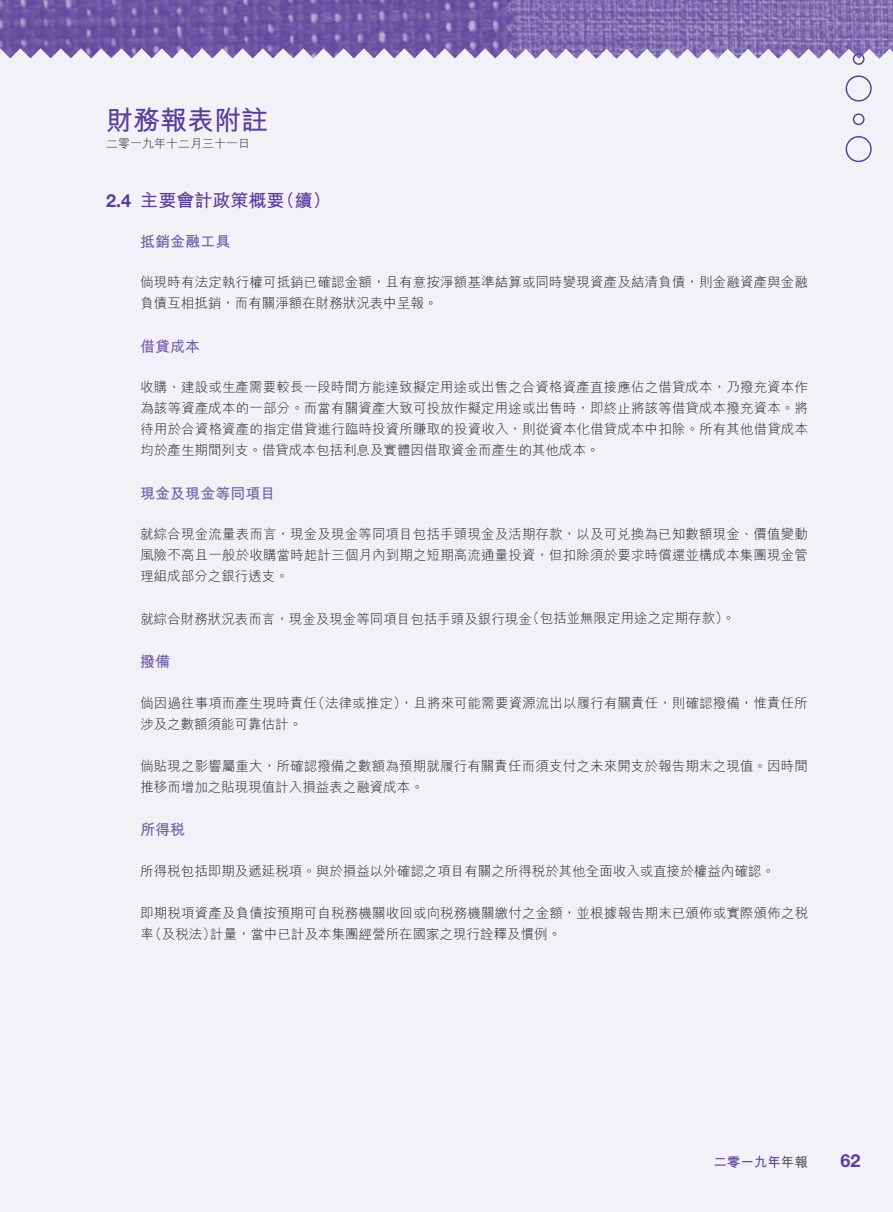
<style>
.page{position:relative;width:893px;height:1212px;background:#f2f1f8}
.page>*{position:absolute;margin:0;border:0;box-sizing:border-box;transform-origin:0 0}
.t1{font:700 27px "M Hei HK";color:#593f99}
.t2{font:700 18px "M Hei HK";color:#593f99}
.t3{font:700 18px "Helvetica Neue LT Std";color:#593f99}
.t4{font:700 15px "M Hei HK";color:#735da8}
.t5{font:300 13.5px/21px "M Hei HK";letter-spacing:.01em;color:#231f20}
.t6{font:700 13.5px "M Hei HK";color:#593f99}
.t7{font:300 12px "M Hei HK";color:#231f20}
.s1{color:#57585a}
</style>
<div class="page">
<img style="left:1px;top:0;width:503px;height:58px">
<img style="left:0;top:0;width:1px;height:49px">
<img style="left:504px;top:0;width:389px;height:59px">
<svg style="left:845px;top:52px;width:27px;height:111px"></svg>
<h1 class="t1" style="left:106px;top:101px;width:163px">財務報表附註</h1>
<p class="t7" style="left:106px;top:138px;width:145px">二零一九年十二月三十一日</p>
<h2 class="t3" style="left:106px;top:190px;width:27px">2.4</h2>
<h2 class="t2" style="left:140px;top:188px;width:145px">主要會計政策概要</h2>
<h2 class="t2" style="left:277px;top:188px;width:55px">（續(</h2>
<p class="t4" style="left:140px;top:230px;width:92px">抵銷金融工具</p>
<p class="t5" style="left:140px;top:272px;width:669px">倘現時有法定執行權可抵銷已確認金額，且有意按淨額基準結算或同時變現資產及結清負債，則金融資產與金融負債互相抵銷，而有關淨額在財務狀況表中呈報。</p>
<p class="t4" style="left:140px;top:335px;width:62px">借貸成本</p>
<p class="t5" style="left:140px;top:377px;width:669px;text-align:justify">收購、建設或生產需要較長一段時間方能達致擬定用途或出售之合資格資產直接應佔之借貸成本，乃撥充資本作為該等資產成本的一部分。而當有關資產大致可投放作擬定用途或出售時，即終止將該等借貸成本撥充資本。將待用於合資格資產的指定借貸進行臨時投資所賺取的投資收入，則從資本化借貸成本中扣除。所有其他借貸成本均於產生期間列支。借貸成本包括利息及實體因借取資金而產生的其他成本。</p>
<p class="t4" style="left:140px;top:482px;width:137px">現金及現金等同項目</p>
<p class="t5" style="left:140px;top:524px;width:669px;text-align:justify">就綜合現金流量表而言，現金及現金等同項目包括手頭現金及活期存款，以及可兌換為已知數額現金、價值變動風險不高且一般於收購當時起計三個月內到期之短期高流通量投資，但扣除須於要求時償還並構成本集團現金管理組成部分之銀行透支。</p>
<p class="t5" style="left:526px;top:608px;width:211px">（包括並無限定用途之定期存款。(</p>
<p class="t5" style="left:140px;top:608px;width:393px">就綜合財務狀況表而言，現金及現金等同項目包括手頭及銀行現金</p>
<p class="t4" style="left:140px;top:650px;width:31px">撥備</p>
<p class="t5" style="left:311px;top:692px;width:498px">（法律或推定，）且將來可能需要資源流出以履行有關責任，則確認撥備，惟責任所</p>
<p class="t5" style="left:140px;top:692px;width:178px">倘因過往事項而產生現時責任涉及之數額須能可靠估計。</p>
<p class="t5" style="left:140px;top:755px;width:669px">倘貼現之影響屬重大，所確認撥備之數額為預期就履行有關責任而須支付之未來開支於報告期末之現值。因時間推移而增加之貼現現值計入損益表之融資成本。</p>
<p class="t4" style="left:140px;top:818px;width:46px">所得稅</p>
<p class="t5" style="left:140px;top:860px;width:636px">所得稅包括即期及遞延稅項。與於損益以外確認之項目有關之所得稅於其他全面收入或直接於權益內確認。</p>
<p class="t5" style="left:210px;top:902px;width:599px;text-indent:-70px">即期稅項資產及負債按預期可自稅務機關收回或向稅務機關繳付之金額，並根據報告期末已頒佈或實際頒佈之稅計量，當中已計及本集團經營所在國家之現行詮釋及慣例。</p>
<p class="t5" style="left:141px;top:923px;width:77px">（率及稅法）</p>
<p class="t6" style="left:713px;top:1152px;width:96px">二零一九年<span class="s1">年報</span></p>
<h2 class="t3" style="left:840px;top:1149px;width:21px">62</h2>
</div>
